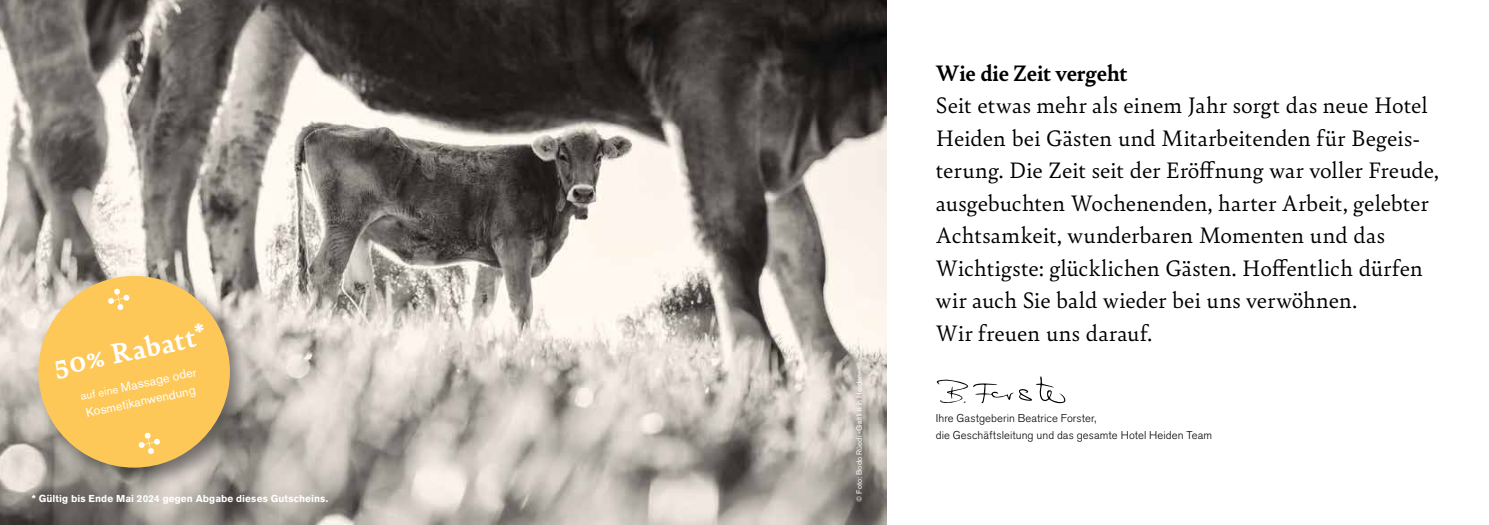
<style>
.page{position:relative;width:1489px;height:525px;background:#fff}
.page>*{position:absolute;margin:0;border:0;box-sizing:border-box;transform-origin:0 0}
.t1{font:700 30px "Bely";color:#fff}
.t2{font:23.75px/32.5px "Bely";letter-spacing:.01em;color:#000}
.t3{font:700 23.75px "Bely";color:#000}
.t4{font:12.5px/17.5px "Akzidenz Grotesk Pro";color:#fff}
.t5{font:300 11.25px/16.2px "Akzidenz Grotesk Pro";letter-spacing:.005em;color:#000}
.t6{font:700 10px "Akzidenz Grotesk Pro";letter-spacing:.01em;color:#fff}
.t7{font:7.5px "Akzidenz Grotesk Pro";letter-spacing:.02em;color:#fff}
.s1{font-size:11.25px}
</style>
<div class="page">
<img style="left:0;top:0;width:886px;height:524px">
<div style="left:32px;top:269px;width:222px;height:222px;background:#000;opacity:.5"></div>
<div style="left:38px;top:276px;width:192px;height:191px;background:#fdc858;border-radius:50%"></div>
<svg style="left:138px;top:432px;width:22px;height:22px"></svg>
<svg style="left:108px;top:288px;width:22px;height:22px"></svg>
<svg style="left:936px;top:376px;width:129px;height:27px"></svg>
<p class="t1" style="left:50px;top:345px;width:156px;rotate:-12deg">50% Rabatt*</p>
<p class="t4" style="left:79px;top:387px;width:120px;rotate:-12deg"><span class="s1">auf eine</span> Massage oder<br>Kosmetikanwendung</p>
<p class="t7" style="left:854px;top:501px;width:132px;rotate:-90deg">© Foto: Bodo Rüedi «Galtli II in Heiden»</p>
<p class="t6" style="left:32px;top:491px;width:298px">* Gültig bis Ende Mai 2024 gegen Abgabe dieses Gutscheins.</p>
<p class="t3" style="left:935px;top:56px;width:193px">Wie die Zeit vergeht</p>
<p class="t2" style="left:935px;top:88px;width:504px">Seit etwas mehr als einem Jahr sorgt das neue Hotel Heiden bei Gästen und Mitarbeitenden für Begeis&shy;terung. Die Zeit seit der Eröffnung war voller Freude, ausgebuchten Wochenenden, harter Arbeit, gelebter Achtsamkeit, wunderbaren Momenten und das Wichtigste: glücklichen Gästen. Hoffentlich dürfen wir auch Sie bald wieder bei uns verwöhnen.<br>Wir freuen uns darauf.</p>
<p class="t5" style="left:935px;top:410px;width:278px">Ihre Gastgeberin Beatrice Forster,<br>die Geschäftsleitung und das gesamte Hotel Heiden Team</p>
</div>
